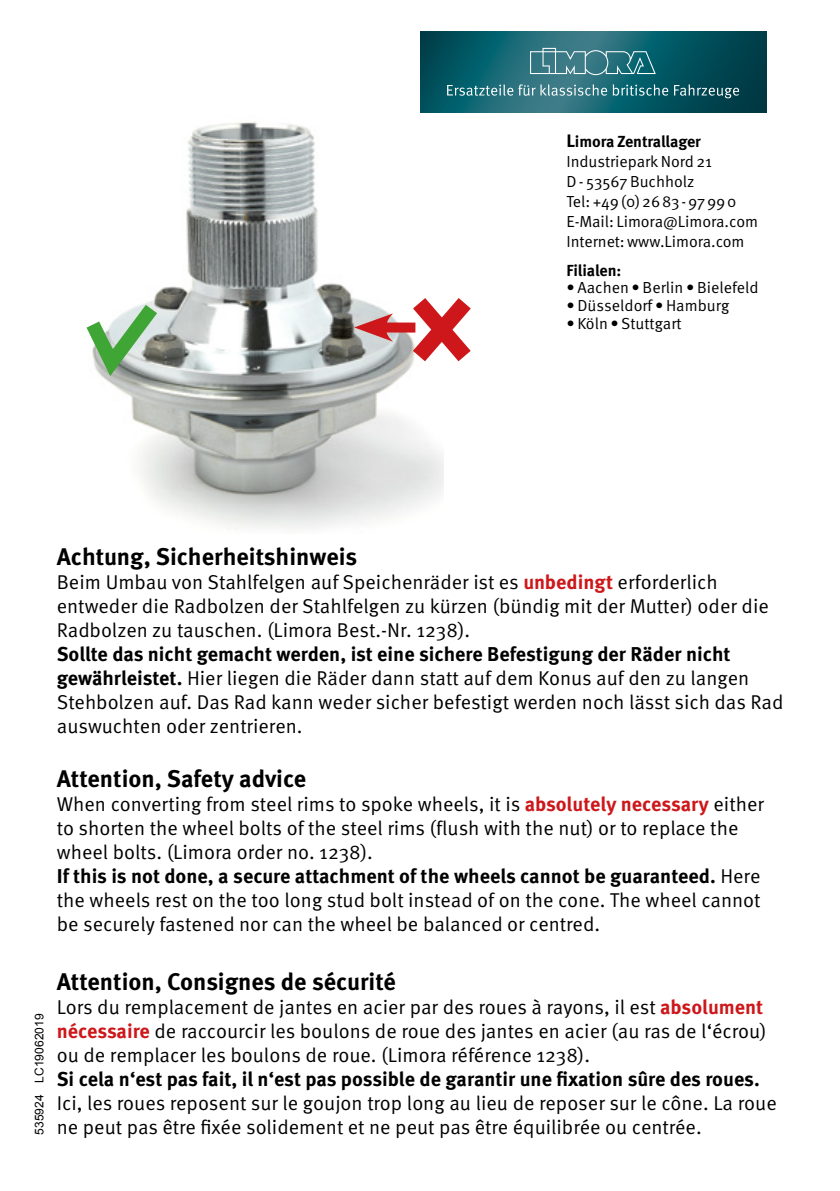
<style>
.page{position:relative;width:840px;height:1191px;background:#fff}
.page>*{position:absolute;margin:0;border:0;box-sizing:border-box;transform-origin:0 0}
.t1{font:700 24px "Meta Pro";color:#000}
.t2{font:20px/24px "Meta Pro Norm";color:#000}
.t3{font:16px/20px "Meta Pro Norm";letter-spacing:-.005em;color:#000}
.t4{font:700 16px "Meta Pro";letter-spacing:-.005em;color:#000}
.t5{font:12px "Arial";color:#000}
.s1{font-size:18px}
.s2{font-family:"Meta Pro";font-weight:700;color:#cd171a}
.s3{font-family:"Meta Pro";font-weight:700}
</style>
<div class="page">
<svg style="left:420px;top:31px;width:345px;height:82px;background:#0e5a66"></svg>
<svg style="left:447px;top:84px;width:159px;height:12px;background:#58919a"></svg>
<svg style="left:612px;top:84px;width:126px;height:14px;background:#34747d"></svg>
<svg style="left:529px;top:48px;width:126px;height:27px;background:#498791"></svg>
<img style="left:118px;top:122px;width:325px;height:408px">
<svg style="left:86px;top:289px;width:85px;height:100px"></svg>
<svg style="left:354px;top:281px;width:117px;height:98px"></svg>
<p class="t4" style="left:566px;top:129px;width:136px"><span class="s1">L</span>imora Zentrallager</p>
<p class="t3" style="left:566px;top:150px;width:193px">Industriepark Nord 21<br>D - 53567 Buchholz<br>Tel: +49(0)2683- 97 99 0<br>E-Mail: Limora@Limora.com<br>Internet: www.Limora.com</p>
<p class="t4" style="left:566px;top:258px;width:56px">Filialen:</p>
<p class="t3" style="left:566px;top:277px;width:194px">• Aachen • Berlin • Bielefeld</p>
<p class="t3" style="left:566px;top:294px;width:164px">• Düsseldorf • Hamburg</p>
<p class="t3" style="left:566px;top:312px;width:117px">• Köln • Stuttgart</p>
<p class="t1" style="left:57px;top:538px;width:302px">Achtung, Sicherheitshinweis</p>
<p class="t2" style="left:57px;top:569px;width:713px">Beim Umbau von Stahlfelgen auf Speichenräder ist es <span class="s2">unbedingt</span> erforderlich entweder die Radbolzen der Stahlfelgen zu kürzen (bündig mit der Mutter) oder die<br>Radbolzen zu tauschen. (Limora Best.-Nr. 1238).</p>
<p class="t2" style="left:57px;top:641px;width:727px"><span class="s3">Sollte das nicht gemacht werden, ist eine sichere Befestigung der Räder nicht gewährleistet.</span> Hier liegen die Räder dann statt auf dem Konus auf den zu langen Stehbolzen auf. Das Rad kann weder sicher befestigt werden noch lässt sich das Rad auswuchten oder zentrieren.</p>
<p class="t5" style="left:31px;top:1082px;width:70px;rotate:-90deg">LC19062019</p>
<p class="t5" style="left:31px;top:1134px;width:42px;rotate:-90deg">535924</p>
<p class="t1" style="left:57px;top:759px;width:251px">Attention, Safety advice</p>
<p class="t2" style="left:57px;top:790px;width:708px">When converting from steel rims to spoke wheels, it is <span class="s2">absolutely necessary</span> either to shorten the wheel bolts of the steel rims (flush with the nut) or to replace the wheel bolts. (Limora order no. 1238).<br><span class="s3">If this is not done, a secure attachment of the wheels cannot be guaranteed.</span> Here the wheels rest on the too long stud bolt instead of on the cone. The wheel cannot be securely fastened nor can the wheel be balanced or centred.</p>
<p class="t1" style="left:57px;top:963px;width:340px">Attention, Consignes de sécurité</p>
<p class="t2" style="left:57px;top:994px;width:721px">Lors du remplacement de jantes en acier par des roues à rayons, il est <span class="s2">absolument nécessaire</span> de raccourcir les boulons de roue des jantes en acier (au ras de l‘écrou) ou de remplacer les boulons de roue. (Limora référence 1238).<br><span class="s3">Si cela n‘est pas fait, il n‘est pas possible de garantir une fixation sûre des roues.<br></span>Ici, les roues reposent sur le goujon trop long au lieu de reposer sur le cône. La roue</p>
<p class="t2" style="left:57px;top:1114px;width:646px">ne peut pas être fixée solidement et ne peut pas être équilibrée ou centrée.</p>
</div>
